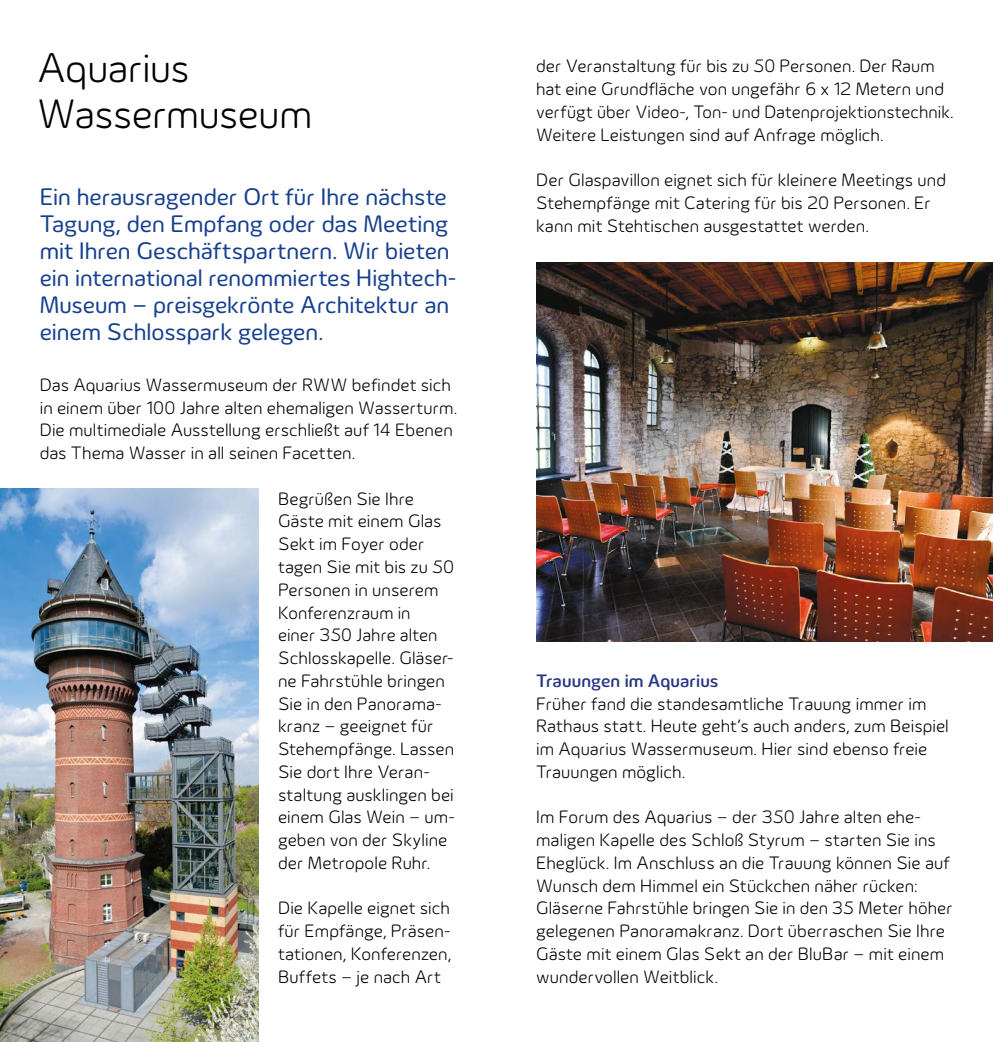
<style>
.page{position:relative;width:993px;height:1042px;background:#fff}
.page>*{position:absolute;margin:0;border:0;box-sizing:border-box;transform-origin:0 0}
.t1{font:300 42px/46.2px "Innogy";letter-spacing:-.01em;color:#000}
.t2{font:24.5px/26.9px "Innogy";letter-spacing:-.005em;color:#153f8f}
.t3{font:300 18.38px/22.8px "Innogy";letter-spacing:.005em;color:#000}
.t4{font:500 18.38px "Innogy";letter-spacing:.005em;color:#283583}
</style>
<div class="page">
<img style="left:536px;top:262px;width:456px;height:379px">
<img style="left:0;top:489px;width:258px;height:553px">
<h1 class="t1" style="left:37px;top:45px;width:276px">Aquarius<br>Wassermuseum</h1>
<p class="t3" style="left:536px;top:55px;width:419px">der Veranstaltung für bis zu 50 Personen. Der Raum hat eine Grundfläche von ungefähr 6 x 12 Metern und verfügt über Video-, Ton- und Datenprojektionstechnik.<br>Weitere Leistungen sind auf Anfrage möglich.</p>
<p class="t3" style="left:536px;top:169px;width:411px">Der Glaspavillon eignet sich für kleinere Meetings und<br>Stehempfänge mit Catering für bis 20 Personen. Er kann mit Stehtischen ausgestattet werden.</p>
<h2 class="t2" style="left:40px;top:183px;width:418px">Ein herausragender Ort für Ihre nächste Tagung, den Empfang oder das Meeting mit Ihren Geschäftspartnern. Wir bieten ein international renommiertes Hightech-Museum – preisgekrönte Architektur an einem Schlosspark gelegen.</h2>
<p class="t3" style="left:40px;top:373px;width:419px">Das Aquarius Wassermuseum der RWW befindet sich in einem über 100 Jahre alten ehemaligen Wasserturm.<br>Die multimediale Ausstellung erschließt auf 14 Ebenen das Thema Wasser in all seinen Facetten.</p>
<p class="t3" style="left:278px;top:487px;width:178px">Begrüßen Sie Ihre<br>Gäste mit einem Glas<br>Sekt im Foyer oder tagen Sie mit bis zu 50<br>Personen in unserem<br>Konferenzraum in<br>einer 350 Jahre alten<br>Schlosskapelle. Gläser&shy;ne Fahrstühle bringen<br>Sie in den Panorama&shy;kranz – geeignet für<br>Stehempfänge. Lassen<br>Sie dort Ihre Veran&shy;staltung ausklingen bei einem Glas Wein – um&shy;geben von der Skyline der Metropole Ruhr.</p>
<p class="t3" style="left:278px;top:897px;width:175px;text-align:justify">Die Kapelle eignet sich für Empfänge, Präsen&shy;tationen, Konferenzen, Buffets – je nach Art</p>
<p class="t4" style="left:536px;top:670px;width:184px">Trauungen im Aquarius</p>
<p class="t3" style="left:536px;top:692px;width:414px">Früher fand die standesamtliche Trauung immer im Rathaus statt. Heute geht’s auch anders, zum Beispiel im Aquarius Wassermuseum. Hier sind ebenso freie Trauungen möglich.</p>
<p class="t3" style="left:536px;top:806px;width:418px">Im Forum des Aquarius – der 350 Jahre alten ehe&shy;maligen Kapelle des Schloß Styrum – starten Sie ins Eheglück. Im Anschluss an die Trauung können Sie auf Wunsch dem Himmel ein Stückchen näher rücken:<br>Gläserne Fahrstühle bringen Sie in den 35 Meter höher gelegenen Panoramakranz. Dort überraschen Sie Ihre Gäste mit einem Glas Sekt an der BluBar – mit einem wundervollen Weitblick.</p>
</div>
